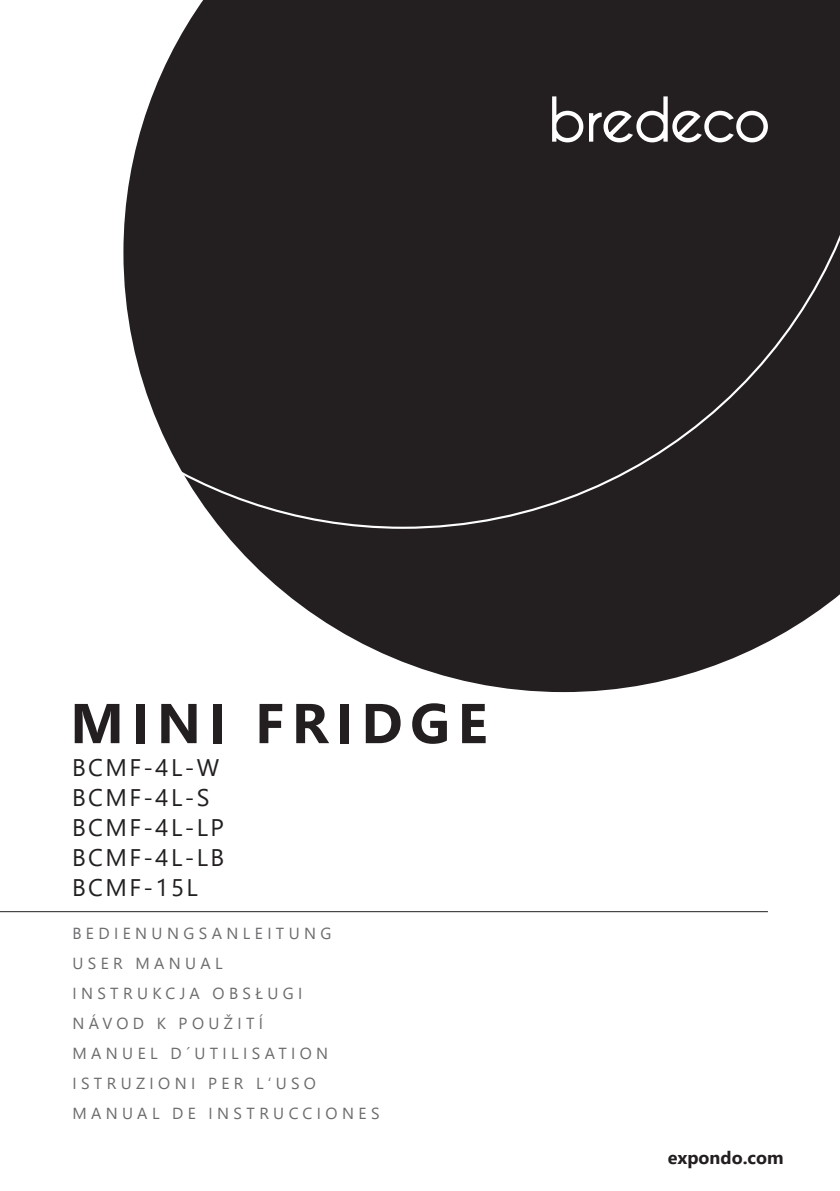
<style>
.page{position:relative;width:840px;height:1191px;background:#fff}
.page>*{position:absolute;margin:0;border:0;box-sizing:border-box;transform-origin:0 0}
.t1{font:700 56px "Segoe UI";letter-spacing:.135em;color:#231f20}
.t2{font:24px "Segoe UI";letter-spacing:.1em;color:#231f20}
.t3{font:700 18px "Segoe UI";color:#231f20}
.t4{font:16px "Segoe UI";letter-spacing:.275em;color:#6b6b6e}
</style>
<div class="page">
<svg style="left:222px;top:530px;width:617px;height:162px;fill:#231f20"></svg>
<hr style="left:0;top:911px;width:767px;height:1px;background:#231f20">
<div style="left:123px;top:0;width:716px;height:530px;background:#231f20"></div>
<p class="t1" style="left:70px;top:670px;width:418px">MINI FRIDGE</p>
<p class="t2" style="left:72px;top:745px;width:148px">BCMF-4L-W</p>
<p class="t2" style="left:72px;top:775px;width:139px">BCMF-4L-S</p>
<p class="t2" style="left:72px;top:805px;width:153px">BCMF-4L-LP</p>
<p class="t2" style="left:72px;top:835px;width:153px">BCMF-4L-LB</p>
<p class="t2" style="left:72px;top:865px;width:127px">BCMF-15L</p>
<p class="t4" style="left:72px;top:918px;width:260px">BEDIENUNGSANLEITUNG</p>
<p class="t4" style="left:72px;top:948px;width:152px">USER MANUAL</p>
<p class="t4" style="left:72px;top:978px;width:231px">INSTRUKCJA OBSŁUGI</p>
<p class="t4" style="left:72px;top:1008px;width:192px">NÁVOD K POUŽITÍ</p>
<p class="t4" style="left:72px;top:1038px;width:257px">MANUEL D´UTILISATION</p>
<p class="t4" style="left:72px;top:1068px;width:245px">ISTRUZIONI PER L‘USO</p>
<p class="t4" style="left:72px;top:1098px;width:308px">MANUAL DE INSTRUCCIONES</p>
<p class="t3" style="left:667px;top:1140px;width:117px">expondo.com</p>
</div>
